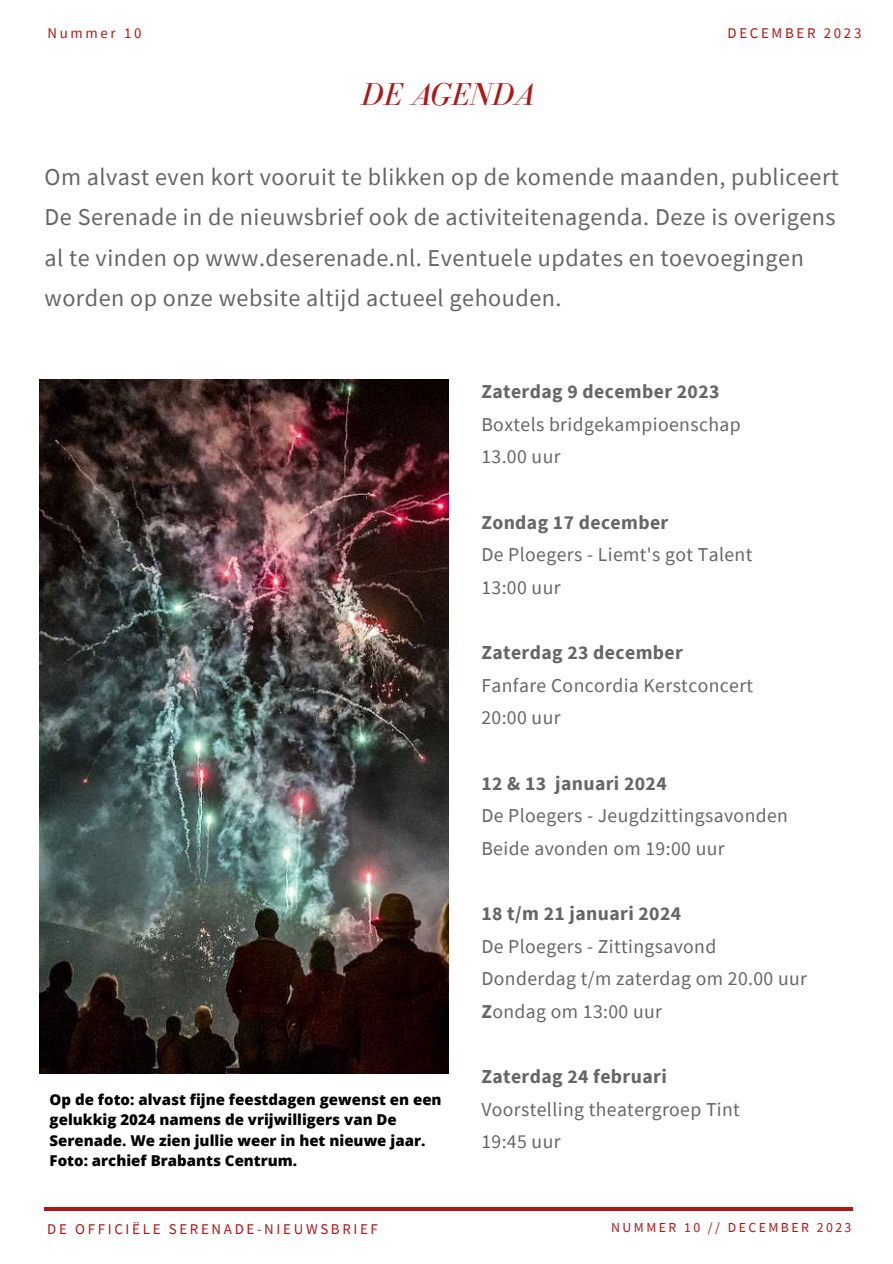
<style>
.page{position:relative;width:893px;height:1264px;background:#fff}
.page>*{position:absolute;margin:0;border:0;box-sizing:border-box;transform-origin:0 0}
.t1{font:italic 32.55px "Bodoni FLF";color:#af1717}
.t2{font:24.15px/40.5px "Source Sans Pro";letter-spacing:.02em;color:#666}
.t3{font:19.65px "Source Sans Pro";letter-spacing:.02em;color:#666}
.t4{font:700 19.65px "Source Sans Pro";letter-spacing:.02em;color:#666}
.t5{font:800 15px/20.2px "Open Sans";color:#000}
.t6{font:14.85px "Source Sans Pro";letter-spacing:.18em;color:#af1717}
.t7{font:13.8px "Source Sans Pro";letter-spacing:.18em;color:#af1717}
.s1{font-weight:700}
</style>
<div class="page">
<img style="left:39px;top:379px;width:410px;height:693px">
<hr style="left:45px;top:1207px;width:808px;height:4px;background:#af1717">
<p class="t6" style="left:47px;top:24px;width:96px">Nummer 10</p>
<p class="t6" style="left:727px;top:24px;width:135px">DECEMBER 2023</p>
<p class="t1" style="left:361px;top:77px;width:174px">DE AGENDA</p>
<p class="t2" style="left:45px;top:156px;width:795px">Om alvast even kort vooruit te blikken op de komende maanden, publiceert De Serenade in de nieuwsbrief ook de activiteitenagenda. Deze is overigens al te vinden op www.deserenade.nl. Eventuele updates en toevoegingen worden op onze website altijd actueel gehouden.</p>
<p class="t4" style="left:481px;top:379px;width:240px">Zaterdag 9 december 2023</p>
<p class="t3" style="left:481px;top:411px;width:261px">Boxtels bridgekampioenschap</p>
<p class="t3" style="left:481px;top:444px;width:81px">13.00 uur</p>
<p class="t4" style="left:481px;top:509px;width:188px">Zondag 17 december</p>
<p class="t3" style="left:481px;top:542px;width:272px">De Ploegers - Liemt's got Talent</p>
<p class="t3" style="left:481px;top:574px;width:81px">13:00 uur</p>
<p class="t4" style="left:481px;top:639px;width:203px">Zaterdag 23 december</p>
<p class="t3" style="left:481px;top:672px;width:273px">Fanfare Concordia Kerstconcert</p>
<p class="t3" style="left:481px;top:705px;width:81px">20:00 uur</p>
<p class="t4" style="left:481px;top:770px;width:187px">12 &amp; 13 januari 2024</p>
<p class="t3" style="left:481px;top:802px;width:308px">De Ploegers - Jeugdzittingsavonden</p>
<p class="t3" style="left:481px;top:835px;width:245px">Beide avonden om 19:00 uur</p>
<p class="t5" style="left:50px;top:1089px;width:393px">Op de foto: alvast fijne feestdagen gewenst en een gelukkig 2024 namens de vrijwilligers van De Serenade. We zien jullie weer in het nieuwe jaar.<br>Foto: archief Brabants Centrum.</p>
<p class="t4" style="left:481px;top:900px;width:201px">18 t/m 21 januari 2024</p>
<p class="t3" style="left:481px;top:933px;width:236px">De Ploegers - Zittingsavond</p>
<p class="t3" style="left:481px;top:965px;width:327px">Donderdag t/m zaterdag om 20.00 uur</p>
<p class="t3" style="left:481px;top:998px;width:182px"><span class="s1">Z</span>ondag om 13:00 uur</p>
<p class="t4" style="left:481px;top:1063px;width:187px">Zaterdag 24 februari</p>
<p class="t3" style="left:481px;top:1096px;width:260px">Voorstelling theatergroep Tint</p>
<p class="t3" style="left:481px;top:1128px;width:81px">19:45 uur</p>
<p class="t6" style="left:47px;top:1219px;width:332px">DE OFFICIËLE SERENADE-NIEUWSBRIEF</p>
<p class="t7" style="left:611px;top:1218px;width:242px">NUMMER 10 // DECEMBER 2023</p>
</div>
